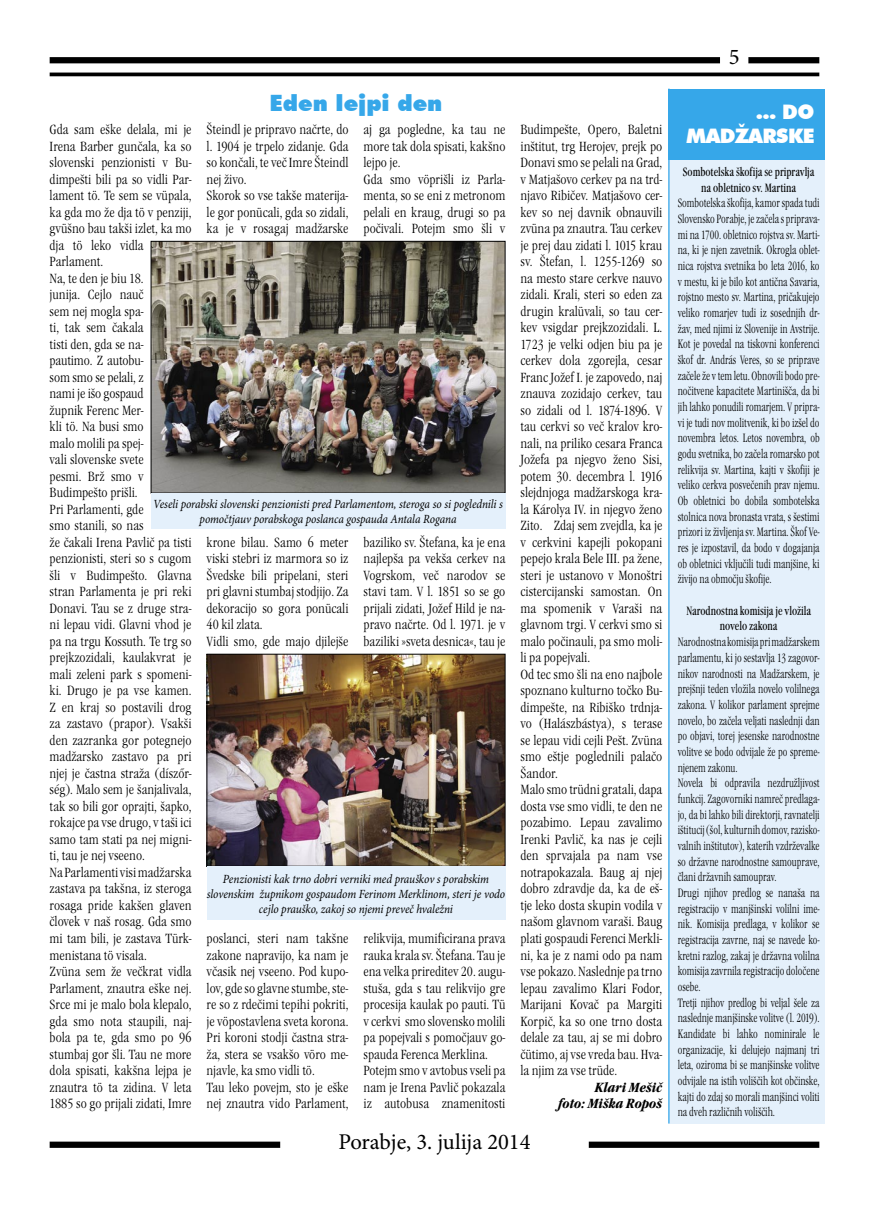
<style>
.page{position:relative;width:869px;height:1205px;background:#fff}
.page>*{position:absolute;margin:0;border:0;box-sizing:border-box;transform-origin:0 0}
.t1{font:22.5px "Minion Pro";color:#000}
.cím{font:900 22.5px "Futura BT";color:#36a7e9}
.cím-2{font:900 20px "Futura BT";letter-spacing:-.025em;color:#fff}
.ujszoveg{font:13.75px/16.5px "Garamond Itc TEE Ligh Cond";color:#000;text-align:justify}
.ujalairas{font:italic 700 condensed 13.75px "Garamond Itc TEE";color:#000}
.ujszoveg-2{font:12.5px/15.6px "Garamond Itc TEE Ligh Cond";color:#000;text-align:justify;scale:.85 1}
.szoveg{font:italic 12.5px/15px "Minion Pro";letter-spacing:-.005em;color:#000;text-align:center;scale:.9 1}
.ujszoveg-3{font:condensed 12.5px/15.6px "Garamond Itc TEE";color:#000;text-align:center;scale:.85 1}
</style>
<div class="page">
<hr style="left:50px;top:73px;width:769px;height:3px;background:#000">
<div style="left:748px;top:57px;width:71px;height:6px;background:#000"></div>
<div style="left:50px;top:57px;width:669px;height:6px;background:#000"></div>
<div style="left:50px;top:1141px;width:230px;height:7px;background:#000"></div>
<div style="left:588px;top:1141px;width:231px;height:7px;background:#000"></div>
<div style="left:668px;top:89px;width:156px;height:1034px;background:#e4f0fb"></div>
<div style="left:668px;top:89px;width:156px;height:70px;background:#36a7e9"></div>
<hr style="left:668px;top:89px;width:1px;height:1034px;background:#36a7e9">
<img style="left:153px;top:243px;width:350px;height:248px">
<div style="left:151px;top:241px;width:354px;height:252px;border:1px solid #000"></div>
<div style="left:151px;top:493px;width:354px;height:36px;background:#e4f0fb"></div>
<img style="left:208px;top:656px;width:295px;height:208px">
<div style="left:206px;top:654px;width:299px;height:212px;border:1px solid #000"></div>
<div style="left:206px;top:866px;width:299px;height:53px;background:#e4f0fb"></div>
<p class="cím" style="left:269px;top:90px;width:174px">Eden lejpi den</p>
<p class="ujszoveg" style="left:206px;top:122px;width:143px">Šteindl je pripravo načrte, do l. 1904 je trpelo zidanje. Gda so končali, te več Imre Šteindl nej živo.</p>
<p class="ujszoveg" style="left:206px;top:188px;width:143px">Skorok so vse takše materija&shy;le gor ponücali, gda so zidali, ka je v rosagaj madžarske</p>
<p class="ujszoveg" style="left:50px;top:122px;width:143px;text-align:left">Gda sam eške delala, mi je<br>Irena Barber gunčala, ka so slovenski penzionisti v Bu&shy;dimpešti bili pa so vidli Par&shy;lament tö. Te sem se vüpala, ka gda mo že dja tö v penziji, gvüšno bau takši izlet, ka mo dja tö leko vidla<br>Parlament.</p>
<p class="ujszoveg" style="left:50px;top:270px;width:95px">Na, te den je biu 18. junija. Cejlo nauč sem nej mogla spa&shy;ti, tak sem čakala tisti den, gda se na&shy;pautimo. Z autobu&shy;som smo se pelali, z nami je išo gospaud župnik Ferenc Mer&shy;kli tö. Na busi smo malo molili pa spej&shy;vali slovenske svete pesmi. Brž smo v Budimpešto prišli.</p>
<p class="ujszoveg" style="left:50px;top:501px;width:143px;text-align:left">Pri Parlamenti, gde<br>smo stanili, so nas<br>že čakali Irena Pavlič pa tisti penzionisti, steri so s cugom šli v Budimpešto. Glavna stran Parlamenta je pri reki<br>Donavi. Tau se z druge stra&shy;ni lepau vidi. Glavni vhod je pa na trgu Kossuth. Te trg so prejkzozidali, kaulakvrat je mali zeleni park s spomeni&shy;ki. Drugo je pa vse kamen.<br>Z en kraj so postavili drog za zastavo (prapor). Vsakši den zazranka gor potegnejo madžarsko zastavo pa pri njej je častna straža (díszőr&shy;ség). Malo sem je šanjalivala, tak so bili gor oprajti, šapko, rokajce pa vse drugo, v taši ici samo tam stati pa nej migni&shy;ti, tau je nej vseeno.</p>
<p class="ujszoveg" style="left:50px;top:864px;width:143px">Na Parlamenti visi madžarska zastava pa takšna, iz steroga rosaga pride kakšen glaven človek v naš rosag. Gda smo mi tam bili, je zastava Türk&shy;menistana tö visala.</p>
<p class="ujszoveg" style="left:50px;top:963px;width:143px">Zvüna sem že večkrat vidla Parlament, znautra eške nej.<br>Srce mi je malo bola klepalo, gda smo nota staupili, naj&shy;bola pa te, gda smo po 96 stumbaj gor šli. Tau ne more dola spisati, kakšna lejpa je znautra tö ta zidina. V leta 1885 so go prijali zidati, Imre</p>
<p class="ujszoveg" style="left:363px;top:122px;width:143px">aj ga pogledne, ka tau ne more tak dola spisati, kakšno lejpo je.</p>
<p class="ujszoveg" style="left:363px;top:171px;width:143px">Gda smo vöprišli iz Parla&shy;menta, so se eni z metronom pelali en kraug, drugi so pa počivali. Potejm smo šli v</p>
<p class="szoveg" style="left:153px;top:497px;width:390px">Veseli porabski slovenski penzionisti pred Parlamentom, steroga so si poglednili s pomočtjauv porabskoga poslanca gospauda Antala Rogana</p>
<p class="ujszoveg" style="left:363px;top:534px;width:143px">baziliko sv. Štefana, ka je ena najlepša pa vekša cerkev na Vogrskom, več narodov se stavi tam. V l. 1851 so se go prijali zidati, Jožef Hild je na&shy;pravo načrte. Od l. 1971. je v baziliki »sveta desnica«, tau je</p>
<p class="ujszoveg" style="left:206px;top:534px;width:143px">krone bilau. Samo 6 meter viski stebri iz marmora so iz Švedske bili pripelani, steri pri glavni stumbaj stodjijo. Za dekoracijo so gora ponücali 40 kil zlata.</p>
<p class="ujszoveg" style="left:206px;top:633px;width:143px">Vidli smo, gde majo djilejše</p>
<p class="szoveg" style="left:207px;top:871px;width:333px">Penzionisti kak trno dobri verniki med prauškov s porabskim slovenskim župnikom gospaudom Ferinom Merklinom, steri je vodo cejlo prauško, zakoj so njemi preveč hvaležni</p>
<p class="ujszoveg" style="left:363px;top:930px;width:143px">relikvija, mumificirana prava rauka krala sv. Štefana. Tau je ena velka prireditev 20. augu&shy;stuša, gda s tau relikvijo gre procesija kaulak po pauti. Tü v cerkvi smo slovensko molili pa popejvali s pomočjauv go&shy;spauda Ferenca Merklina.</p>
<p class="ujszoveg" style="left:363px;top:1062px;width:143px">Potejm smo v avtobus vseli pa nam je Irena Pavlič pokazala iz autobusa znamenitosti</p>
<p class="ujszoveg" style="left:206px;top:930px;width:143px">poslanci, steri nam takšne zakone napravijo, ka nam je včasik nej vseeno. Pod kupo&shy;lov, gde so glavne stumbe, ste&shy;re so z rdečimi tepihi pokriti, je vöpostavlena sveta korona.<br>Pri koroni stodji častna stra&shy;ža, stera se vsakšo vöro me&shy;njavle, ka smo vidli tö.</p>
<p class="ujszoveg" style="left:206px;top:1079px;width:143px">Tau leko povejm, sto je eške nej znautra vido Parlament,</p>
<p class="ujszoveg" style="left:520px;top:122px;width:143px">Budimpešte, Opero, Baletni inštitut, trg Herojev, prejk po Donavi smo se pelali na Grad, v Matjašovo cerkev pa na trd&shy;njavo Ribičev. Matjašovo cer&shy;kev so nej davnik obnauvili zvüna pa znautra. Tau cerkev je prej dau zidati l. 1015 krau sv. Štefan, l. 1255-1269 so na mesto stare cerkve nauvo zidali. Krali, steri so eden za drugin kralüvali, so tau cer&shy;kev vsigdar prejkzozidali. L.<br>1723 je velki odjen biu pa je cerkev dola zgorejla, cesar Franc Jožef I. je zapovedo, naj znauva zozidajo cerkev, tau so zidali od l. 1874-1896. V tau cerkvi so več kralov kro&shy;nali, na priliko cesara Franca Jožefa pa njegvo ženo Sisi, potem 30. decembra l. 1916 slejdnjoga madžarskoga kra&shy;la Károlya IV. in njegvo ženo Zito. Zdaj sem zvejdla, ka je v cerkvini kapejli pokopani pepejo krala Bele III. pa žene, steri je ustanovo v Monoštri cistercijanski samostan. On ma spomenik v Varaši na glavnom trgi. V cerkvi smo si malo počinauli, pa smo moli&shy;li pa popejvali.</p>
<p class="ujszoveg" style="left:520px;top:666px;width:143px">Od tec smo šli na eno najbole spoznano kulturno točko Bu&shy;dimpešte, na Ribiško trdnja&shy;vo (Halászbástya), s terase se lepau vidi cejli Pešt. Zvüna smo eštje poglednili palačo Šandor.</p>
<p class="ujszoveg" style="left:520px;top:782px;width:143px">Malo smo trüdni gratali, dapa dosta vse smo vidli, te den ne pozabimo. Lepau zavalimo Irenki Pavlič, ka nas je cejli den sprvajala pa nam vse notrapokazala. Baug aj njej dobro zdravdje da, ka de eš&shy;tje leko dosta skupin vodila v našom glavnom varaši. Baug plati gospaudi Ferenci Merkli&shy;ni, ka je z nami odo pa nam vse pokazo. Naslednje pa trno lepau zavalimo Klari Fodor, Marijani Kovač pa Margiti Korpič, ka so one trno dosta delale za tau, aj se mi dobro čütimo, aj vse vreda bau. Hva&shy;la njim za vse trüde.</p>
<p class="ujalairas" style="left:594px;top:1079px;width:69px">Klari Mešič</p>
<p class="ujalairas" style="left:558px;top:1095px;width:106px">foto: Miška Ropoš</p>
<h1 class="t1" style="left:338px;top:1128px;width:194px">Porabje, 3. julija 2014</h1>
<h1 class="t1" style="left:728px;top:44px;width:12px">5</h1>
<p class="cím-2" style="left:755px;top:100px;width:60px">… DO</p>
<p class="cím-2" style="left:686px;top:124px;width:129px">MADŽARSKE</p>
<p class="ujszoveg-3" style="left:682px;top:164px;width:156px">Sombotelska škofija se pripravlja na obletnico sv. Martina</p>
<p class="ujszoveg-2" style="left:677px;top:195px;width:168px">Sombotelska škofija, kamor spada tudi Slovensko Porabje, je začela s priprava&shy;mi na 1700. obletnico rojstva sv. Marti&shy;na, ki je njen zavetnik. Okrogla oblet&shy;nica rojstva svetnika bo leta 2016, ko v mestu, ki je bilo kot antična Savaria, rojstno mesto sv. Martina, pričakujejo veliko romarjev tudi iz sosednjih dr&shy;žav, med njimi iz Slovenije in Avstrije.<br>Kot je povedal na tiskovni konferenci škof dr. András Veres, so se priprave začele že v tem letu. Obnovili bodo pre&shy;nočitvene kapacitete Martinišča, da bi jih lahko ponudili romarjem. V pripra&shy;vi je tudi nov molitvenik, ki bo izšel do novembra letos. Letos novembra, ob godu svetnika, bo začela romarsko pot relikvija sv. Martina, kajti v škofiji je veliko cerkva posvečenih prav njemu.<br>Ob obletnici bo dobila sombotelska stolnica nova bronasta vrata, s šestimi prizori iz življenja sv. Martina. Škof Ve&shy;res je izpostavil, da bodo v dogajanja ob obletnici vključili tudi manjšine, ki živijo na območju škofije.</p>
<p class="ujszoveg-3" style="left:686px;top:603px;width:148px">Narodnostna komisija je vložila novelo zakona</p>
<p class="ujszoveg-2" style="left:677px;top:634px;width:168px">Narodnostna komisija pri madžarskem parlamentu, ki jo sestavlja 13 zagovor&shy;nikov narodnosti na Madžarskem, je prejšnji teden vložila novelo volilnega zakona. V kolikor parlament sprejme novelo, bo začela veljati naslednji dan po objavi, torej jesenske narodnostne volitve se bodo odvijale že po spreme&shy;njenem zakonu.</p>
<p class="ujszoveg-2" style="left:677px;top:775px;width:168px">Novela bi odpravila nezdružljivost funkcij. Zagovorniki namreč predlaga&shy;jo, da bi lahko bili direktorji, ravnatelji ištitucij (šol, kulturnih domov, razisko&shy;valnih inštitutov), katerih vzdrževalke so državne narodnostne samouprave, člani državnih samouprav.</p>
<p class="ujszoveg-2" style="left:677px;top:885px;width:168px">Drugi njihov predlog se nanaša na registracijo v manjšinski volilni ime&shy;nik. Komisija predlaga, v kolikor se registracija zavrne, naj se navede ko&shy;kretni razlog, zakaj je državna volilna komisija zavrnila registracijo določene osebe.</p>
<p class="ujszoveg-2" style="left:677px;top:995px;width:168px">Tretji njihov predlog bi veljal šele za naslednje manjšinske volitve (l. 2019).<br>Kandidate bi lahko nominirale le organizacije, ki delujejo najmanj tri leta, oziroma bi se manjšinske volitve odvijale na istih voliščih kot občinske, kajti do zdaj so morali manjšinci voliti na dveh različnih voliščih.</p>
</div>
